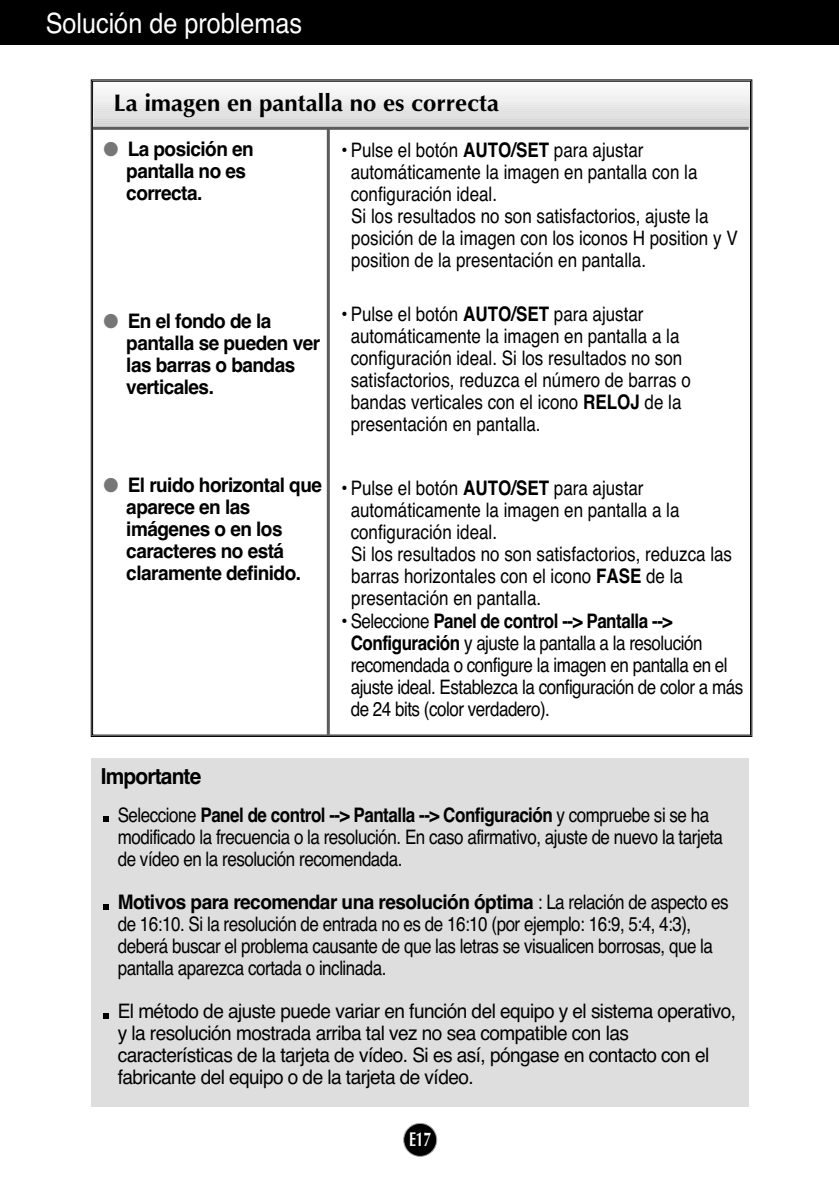
<style>
.page{position:relative;width:839px;height:1189px;background:#fff}
.page>*{position:absolute;margin:0;border:0;box-sizing:border-box;transform-origin:0 0}
.t1{font:28px "Helvetica";color:#fff;scale:.9 1}
.t2{font:700 24px "Optima";color:#000}
.t3{font:700 22px "Helvetica";letter-spacing:-.04em;color:#000;scale:.95 1}
.t4{font:20px/22px "Helvetica";color:#000;scale:.95 1}
.t5{font:20px/22px "Helvetica";letter-spacing:-.03em;color:#000;scale:.95 1}
.t6{font:20px/21.8px "Helvetica";letter-spacing:-.03em;color:#000;scale:.85 1}
.t7{font:700 20px/22px "Helvetica";letter-spacing:-.03em;color:#000;scale:.95 1}
.t8{font:700 20px "Optima";color:#fff;scale:.7 1}
.s1{color:#777}
.s2{font-weight:700}
</style>
<div class="page">
<div style="left:403px;top:1123px;width:34px;height:33px;background:#000;border-radius:50%"></div>
<div style="left:403px;top:1123px;width:34px;height:34px;border:2px solid #a5a5a5;border-radius:50%"></div>
<div style="left:0;top:0;width:839px;height:45px;background:#000"></div>
<hr style="left:95px;top:83px;width:655px;height:3px;background:#fbfbfb">
<hr style="left:95px;top:86px;width:655px;height:2px;background:#f9f9f9">
<hr style="left:95px;top:88px;width:655px;height:3px;background:#f6f6f6">
<hr style="left:95px;top:91px;width:655px;height:2px;background:#f4f4f4">
<hr style="left:95px;top:93px;width:655px;height:2px;background:#f2f2f2">
<hr style="left:95px;top:95px;width:655px;height:3px;background:#efefef">
<hr style="left:95px;top:98px;width:655px;height:2px;background:#ededed">
<hr style="left:95px;top:100px;width:655px;height:3px;background:#eaeaea">
<hr style="left:95px;top:103px;width:655px;height:2px;background:#e8e8e8">
<hr style="left:95px;top:105px;width:655px;height:3px;background:#e5e5e5">
<hr style="left:95px;top:108px;width:655px;height:2px;background:#e2e2e2">
<hr style="left:95px;top:110px;width:655px;height:3px;background:#e0e0e0">
<hr style="left:95px;top:113px;width:655px;height:2px;background:#ddd">
<hr style="left:95px;top:115px;width:655px;height:3px;background:#dadada">
<hr style="left:95px;top:118px;width:655px;height:2px;background:#d7d7d7">
<hr style="left:95px;top:120px;width:655px;height:2px;background:#d5d5d5">
<hr style="left:95px;top:122px;width:655px;height:3px;background:#d3d3d3">
<hr style="left:95px;top:125px;width:655px;height:2px;background:#d0d0d0">
<hr style="left:327px;top:127px;width:3px;height:608px;background:#5c5c5c">
<hr style="left:93px;top:127px;width:655px;height:3px;background:#5c5c5c">
<div style="left:91px;top:758px;width:657px;height:349px;background:#dedede"></div>
<svg style="left:103px;top:1013px;width:5px;height:5px"></svg>
<svg style="left:103px;top:904px;width:5px;height:5px"></svg>
<svg style="left:103px;top:816px;width:5px;height:6px"></svg>
<h1 class="t1" style="left:46px;top:13px;width:286px">Solución de problemas</h1>
<p class="t2" style="left:114px;top:93px;width:387px">La imagen en pantalla no es correcta</p>
<p class="t7" style="left:126px;top:140px;width:136px;text-indent:-23px"><span class="s1">●</span> La posición en pantalla no es correcta.</p>
<p class="t4" style="left:351px;top:141px;width:409px;text-indent:-11px">• Pulse el botón <span class="s2">AUTO/SET</span> para ajustar automáticamente la imagen en pantalla con la configuración ideal.<br>Si los resultados no son satisfactorios, ajuste la posición de la imagen con los iconos H position y V position de la presentación en pantalla.</p>
<p class="t4" style="left:351px;top:305px;width:359px;text-indent:-11px">• Pulse el botón <span class="s2">AUTO/SET</span> para ajustar automáticamente la imagen en pantalla a la configuración ideal. Si los resultados no son satisfactorios, reduzca el número de barras o bandas verticales con el icono <span class="s2">RELOJ</span> de la presentación en pantalla.</p>
<p class="t7" style="left:126px;top:312px;width:205px;text-indent:-23px"><span class="s1">●</span> En el fondo de la pantalla se pueden ver las barras o bandas verticales.</p>
<p class="t7" style="left:126px;top:476px;width:207px;text-indent:-23px"><span class="s1">●</span> El ruido horizontal que aparece en las imágenes o en los caracteres no está claramente definido.</p>
<p class="t4" style="left:351px;top:479px;width:403px;text-indent:-11px">• Pulse el botón <span class="s2">AUTO/SET</span> para ajustar automáticamente la imagen en pantalla a la configuración ideal.<br>Si los resultados no son satisfactorios, reduzca las barras horizontales con el icono <span class="s2">FASE</span> de la presentación en pantalla.</p>
<p class="t5" style="left:351px;top:611px;width:415px;text-indent:-11px">• Seleccione <span class="s2">Panel de control --&gt; Pantalla --&gt; Configuración</span> y ajuste la pantalla a la resolución recomendada o configure la imagen en pantalla en el ajuste ideal. Establezca la configuración de color a más de 24 bits (color verdadero).</p>
<p class="t3" style="left:101px;top:768px;width:107px">Importante</p>
<p class="t6" style="left:118px;top:806px;width:713px">Seleccione <span class="s2">Panel de control --&gt; Pantalla --&gt; Configuración</span> y compruebe si se ha modificado la frecuencia o la resolución. En caso afirmativo, ajuste de nuevo la tarjeta de vídeo en la resolución recomendada.</p>
<p class="t6" style="left:118px;top:893px;width:720px"><span class="s2">Motivos para recomendar una resolución óptima</span> : La relación de aspecto es de 16:10. Si la resolución de entrada no es de 16:10 (por ejemplo: 16:9, 5:4, 4:3), deberá buscar el problema causante de que las letras se visualicen borrosas, que la pantalla aparezca cortada o inclinada.</p>
<p class="t5" style="left:118px;top:1002px;width:652px">El método de ajuste puede variar en función del equipo y el sistema operativo, y la resolución mostrada arriba tal vez no sea compatible con las características de la tarjeta de vídeo. Si es así, póngase en contacto con el fabricante del equipo o de la tarjeta de vídeo.</p>
<p class="t8" style="left:409px;top:1131px;width:33px">E17</p>
</div>
